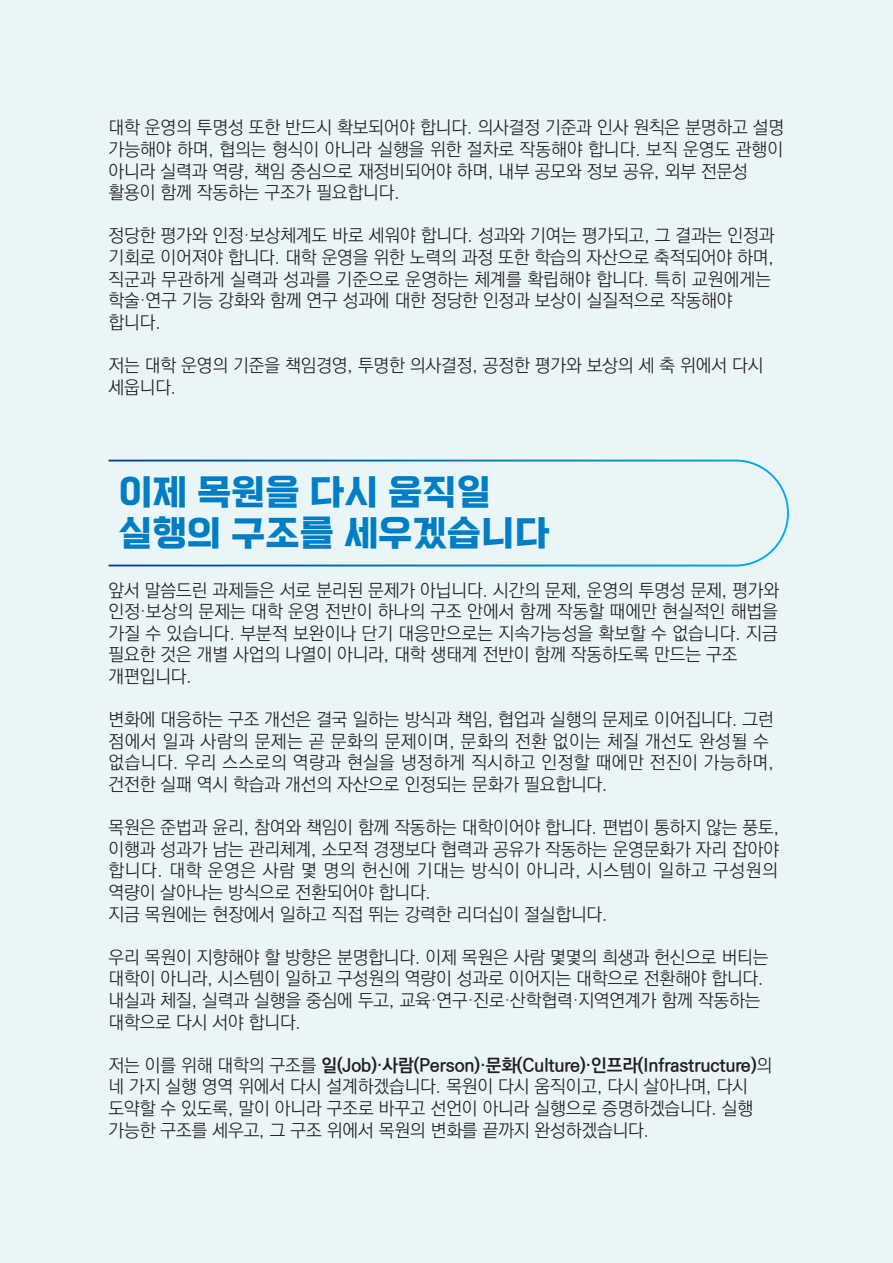
<style>
.page{position:relative;width:893px;height:1263px;background:#eaf5f7}
.page>*{position:absolute;margin:0;border:0;box-sizing:border-box;transform-origin:0 0}
.t1{font:33.6px/40.2px "KOHI Baeum";color:#007ec5}
.t2{font:300 18px/21.6px "Ko Pub World Dotum";letter-spacing:-.005em;color:#231f20}
.t3{font:300 18px/21.6px "Ko Pub World Dotum";letter-spacing:.025em;color:#231f20}
.s1{font-weight:700}
</style>
<div class="page">
<svg style="left:109px;top:460px;width:680px;height:106px"></svg>
<p class="t2" style="left:109px;top:118px;width:677px">대학 운영의 투명성 또한 반드시 확보되어야 합니다. 의사결정 기준과 인사 원칙은 분명하고 설명 가능해야 하며, 협의는 형식이 아니라 실행을 위한 절차로 작동해야 합니다. 보직 운영도 관행이 아니라 실력과 역량, 책임 중심으로 재정비되어야 하며, 내부 공모와 정보 공유, 외부 전문성 활용이 함께 작동하는 구조가 필요합니다.</p>
<p class="t2" style="left:109px;top:226px;width:667px">정당한 평가와 인정·보상체계도 바로 세워야 합니다. 성과와 기여는 평가되고, 그 결과는 인정과 기회로 이어져야 합니다. 대학 운영을 위한 노력의 과정 또한 학습의 자산으로 축적되어야 하며, 직군과 무관하게 실력과 성과를 기준으로 운영하는 체계를 확립해야 합니다. 특히 교원에게는 학술·연구 기능 강화와 함께 연구 성과에 대한 정당한 인정과 보상이 실질적으로 작동해야 합니다.</p>
<p class="t2" style="left:109px;top:355px;width:656px">저는 대학 운영의 기준을 책임경영, 투명한 의사결정, 공정한 평가와 보상의 세 축 위에서 다시 세웁니다.</p>
<h1 class="t1" style="left:119px;top:474px;width:432px">이제 목원을 다시 움직일 실행의 구조를 세우겠습니다</h1>
<p class="t2" style="left:109px;top:580px;width:672px">앞서 말씀드린 과제들은 서로 분리된 문제가 아닙니다. 시간의 문제, 운영의 투명성 문제, 평가와 인정·보상의 문제는 대학 운영 전반이 하나의 구조 안에서 함께 작동할 때에만 현실적인 해법을 가질 수 있습니다. 부분적 보완이나 단기 대응만으로는 지속가능성을 확보할 수 없습니다. 지금 필요한 것은 개별 사업의 나열이 아니라, 대학 생태계 전반이 함께 작동하도록 만드는 구조 개편입니다.</p>
<p class="t3" style="left:109px;top:709px;width:667px">변화에 대응하는 구조 개선은 결국 일하는 방식과 책임, 협업과 실행의 문제로 이어집니다. 그런 점에서 일과 사람의 문제는 곧 문화의 문제이며, 문화의 전환 없이는 체질 개선도 완성될 수 없습니다. 우리 스스로의 역량과 현실을 냉정하게 직시하고 인정할 때에만 전진이 가능하며, 건전한 실패 역시 학습과 개선의 자산으로 인정되는 문화가 필요합니다.</p>
<p class="t2" style="left:109px;top:817px;width:672px">목원은 준법과 윤리, 참여와 책임이 함께 작동하는 대학이어야 합니다. 편법이 통하지 않는 풍토, 이행과 성과가 남는 관리체계, 소모적 경쟁보다 협력과 공유가 작동하는 운영문화가 자리 잡아야 합니다. 대학 운영은 사람 몇 명의 헌신에 기대는 방식이 아니라, 시스템이 일하고 구성원의 역량이 살아나는 방식으로 전환되어야 합니다.<br>지금 목원에는 현장에서 일하고 직접 뛰는 강력한 리더십이 절실합니다.</p>
<p class="t2" style="left:109px;top:947px;width:661px">우리 목원이 지향해야 할 방향은 분명합니다. 이제 목원은 사람 몇몇의 희생과 헌신으로 버티는 대학이 아니라, 시스템이 일하고 구성원의 역량이 성과로 이어지는 대학으로 전환해야 합니다. 내실과 체질, 실력과 실행을 중심에 두고, 교육·연구·진로·산학협력·지역연계가 함께 작동하는 대학으로 다시 서야 합니다.</p>
<p class="t2" style="left:109px;top:1055px;width:665px">저는 이를 위해 대학의 구조를 <span class="s1">일(Job)·사람(Person)·문화(Culture)·인프라(Infrastructure)</span>의 네 가지 실행 영역 위에서 다시 설계하겠습니다. 목원이 다시 움직이고, 다시 살아나며, 다시 도약할 수 있도록, 말이 아니라 구조로 바꾸고 선언이 아니라 실행으로 증명하겠습니다. 실행 가능한 구조를 세우고, 그 구조 위에서 목원의 변화를 끝까지 완성하겠습니다.</p>
</div>
